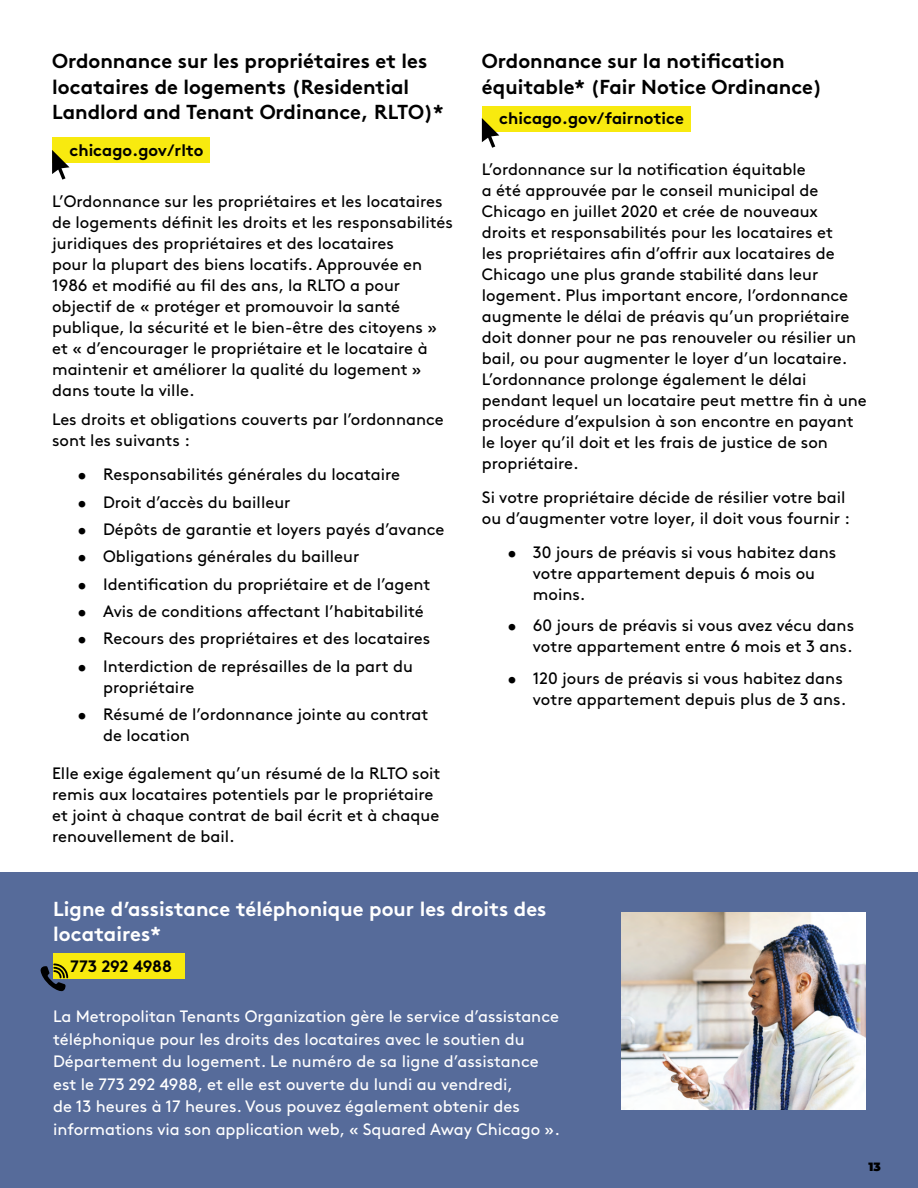
<style>
.page{position:relative;width:918px;height:1188px;background:#fff}
.page>*{position:absolute;margin:0;border:0;box-sizing:border-box;transform-origin:0 0}
.t1{font:700 20.25px/25.5px "Brown";color:#000}
.t2{font:700 20.25px/25.5px "Brown";color:#fff}
.t3{font:16.5px/21px "Brown";color:#000}
.t4{font:16.5px/22.5px "Brown";color:#fff}
.t5{font:700 16.5px "Brown";color:#000}
.t6{font:900 12px "Montserrat";color:#000}
</style>
<div class="page">
<div style="left:0;top:873px;width:918px;height:315px;background:#566b9a"></div>
<div style="left:52px;top:137px;width:157px;height:26px;background:#f8ea0f"></div>
<svg style="left:52px;top:150px;width:18px;height:30px"></svg>
<div style="left:482px;top:106px;width:208px;height:26px;background:#f8ea0f"></div>
<svg style="left:482px;top:118px;width:17px;height:30px"></svg>
<div style="left:53px;top:953px;width:132px;height:26px;background:#f8ea0f"></div>
<svg style="left:40px;top:964px;width:28px;height:27px"></svg>
<img style="left:621px;top:913px;width:244px;height:196px">
<p class="t1" style="left:52px;top:46px;width:393px">Ordonnance sur les propriétaires et les locataires de logements (Residential<br>Landlord and Tenant Ordinance, RLTO)*</p>
<p class="t5" style="left:70px;top:137px;width:136px">chicago.gov/rlto</p>
<p class="t3" style="left:52px;top:189px;width:402px">L’Ordonnance sur les propriétaires et les locataires de logements définit les droits et les responsabilités juridiques des propriétaires et des locataires<br>pour la plupart des biens locatifs. Approuvée en 1986 et modifié au fil des ans, la RLTO a pour objectif de « protéger et promouvoir la santé publique, la sécurité et le bien-être des citoyens » et « d’encourager le propriétaire et le locataire à maintenir et améliorer la qualité du logement » dans toute la ville.</p>
<p class="t3" style="left:52px;top:408px;width:393px">Les droits et obligations couverts par l’ordonnance sont les suivants :</p>
<p class="t3" style="left:78px;top:463px;width:324px">• Responsabilités générales du locataire</p>
<p class="t3" style="left:78px;top:490px;width:215px">• Droit d’accès du bailleur</p>
<p class="t3" style="left:78px;top:517px;width:368px">• Dépôts de garantie et loyers payés d’avance</p>
<p class="t3" style="left:78px;top:545px;width:283px">• Obligations générales du bailleur</p>
<p class="t3" style="left:78px;top:572px;width:354px">• Identification du propriétaire et de l’agent</p>
<p class="t3" style="left:78px;top:599px;width:348px">• Avis de conditions affectant l’habitabilité</p>
<p class="t3" style="left:78px;top:627px;width:354px">• Recours des propriétaires et des locataires</p>
<p class="t3" style="left:103px;top:654px;width:311px;text-indent:-26px">• Interdiction de représailles de la part du propriétaire</p>
<p class="t3" style="left:103px;top:703px;width:327px;text-indent:-26px">• Résumé de l’ordonnance jointe au contrat de location</p>
<p class="t3" style="left:52px;top:762px;width:390px">Elle exige également qu’un résumé de la RLTO soit remis aux locataires potentiels par le propriétaire et joint à chaque contrat de bail écrit et à chaque renouvellement de bail.</p>
<p class="t1" style="left:482px;top:46px;width:342px">Ordonnance sur la notification équitable* (Fair Notice Ordinance)</p>
<p class="t5" style="left:499px;top:105px;width:186px">chicago.gov/fairnotice</p>
<p class="t3" style="left:482px;top:157px;width:387px">L’ordonnance sur la notification équitable<br>a été approuvée par le conseil municipal de Chicago en juillet 2020 et crée de nouveaux<br>droits et responsabilités pour les locataires et<br>les propriétaires afin d’offrir aux locataires de Chicago une plus grande stabilité dans leur logement. Plus important encore, l’ordonnance augmente le délai de préavis qu’un propriétaire doit donner pour ne pas renouveler ou résilier un bail, ou pour augmenter le loyer d’un locataire.<br>L’ordonnance prolonge également le délai pendant lequel un locataire peut mettre fin à une procédure d’expulsion à son encontre en payant le loyer qu’il doit et les frais de justice de son propriétaire.</p>
<p class="t3" style="left:482px;top:485px;width:370px">Si votre propriétaire décide de résilier votre bail ou d’augmenter votre loyer, il doit vous fournir :</p>
<p class="t3" style="left:533px;top:540px;width:305px;text-indent:-26px">• 30 jours de préavis si vous habitez dans votre appartement depuis 6 mois ou moins.</p>
<p class="t3" style="left:507px;top:614px;width:348px;text-align:right">• 60 jours de préavis si vous avez vécu dans votre appartement entre 6 mois et 3 ans.</p>
<p class="t3" style="left:507px;top:666px;width:341px;text-align:right">• 120 jours de préavis si vous habitez dans votre appartement depuis plus de 3 ans.</p>
<p class="t2" style="left:53px;top:894px;width:495px">Ligne d’assistance téléphonique pour les droits des locataires*</p>
<p class="t5" style="left:70px;top:953px;width:103px">773 292 4988</p>
<p class="t4" style="left:53px;top:1004px;width:508px">La Metropolitan Tenants Organization gère le service d’assistance téléphonique pour les droits des locataires avec le soutien du Département du logement. Le numéro de sa ligne d’assistance est le 773 292 4988, et elle est ouverte du lundi au vendredi,<br>de 13 heures à 17 heures. Vous pouvez également obtenir des informations via son application web, « Squared Away Chicago ».</p>
<p class="t6" style="left:868px;top:1158px;width:14px">13</p>
</div>
